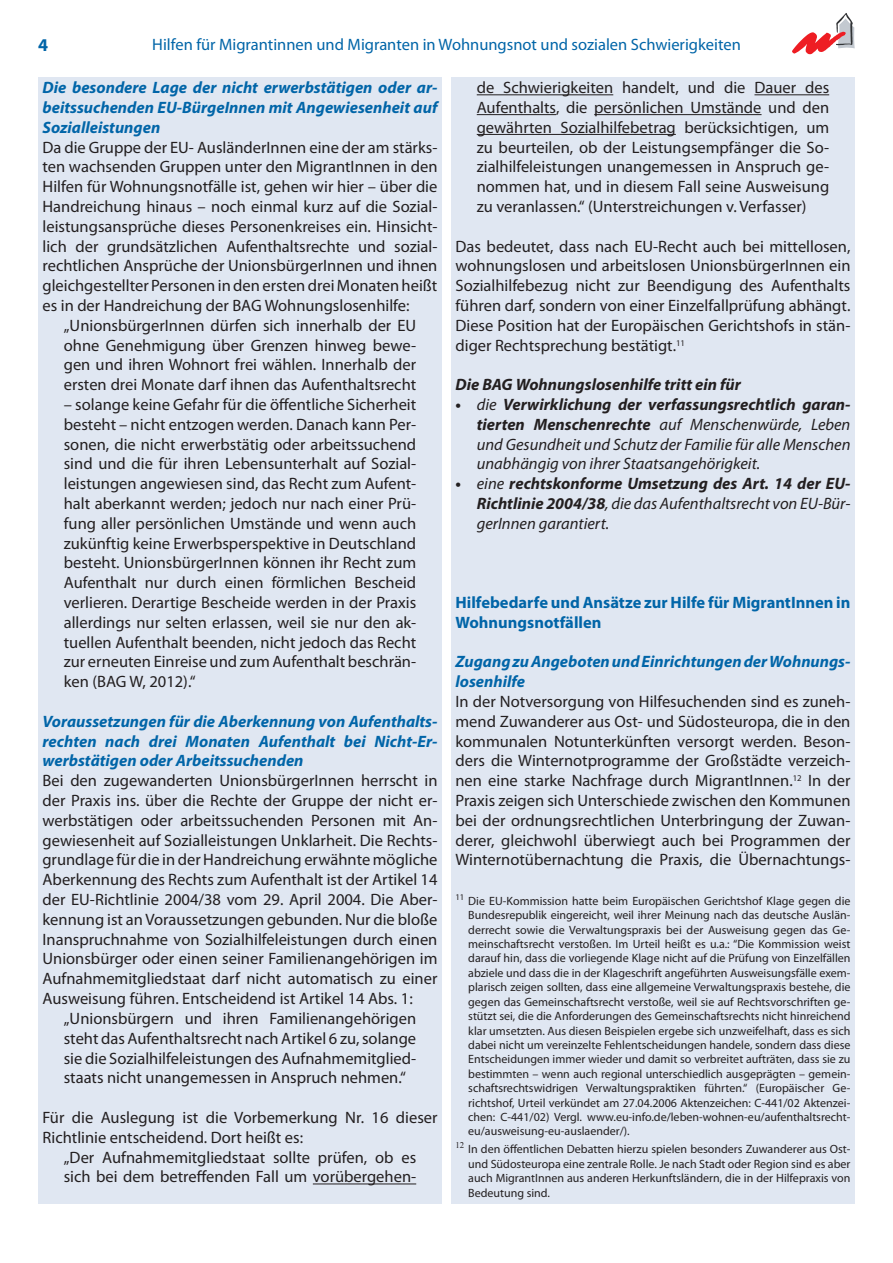
<style>
.page{position:relative;width:893px;height:1263px;background:#fff}
.page>*{position:absolute;margin:0;border:0;box-sizing:border-box;transform-origin:0 0}
.t1{font:700 18px "Myriad Pro";color:#0165a8}
.t2{font:16.5px/19.8px "Myriad Pro";color:#231f20;text-align:justify}
.t3{font:italic 16.5px/19.8px "Myriad Pro";color:#231f20;text-align:justify}
.t4{font:italic 700 16.5px/19.8px "Myriad Pro";color:#0165a8;text-align:justify}
.t5{font:16.5px "Myriad Pro";color:#0165a8}
.t6{font:700 16.5px/19.8px "Myriad Pro";color:#0165a8}
.t7{font:italic 700 16.5px "Myriad Pro";color:#231f20}
.t8{font:12px/14.4px "Myriad Pro";color:#231f20;text-align:justify}
.s1{font-weight:700;font-style:normal}
.s2{font-weight:700}
</style>
<div class="page">
<div style="left:38px;top:77px;width:404px;height:1126px;background:#e0e7f2"></div>
<div style="left:451px;top:77px;width:404px;height:1126px;background:#e0e7f2"></div>
<svg style="left:792px;top:13px;width:63px;height:41px"></svg>
<hr style="left:313px;top:1183px;width:103px;height:1px;background:#231f20">
<hr style="left:477px;top:94px;width:136px;height:1px;background:#231f20">
<hr style="left:754px;top:94px;width:75px;height:1px;background:#231f20">
<hr style="left:477px;top:114px;width:79px;height:1px;background:#231f20">
<hr style="left:594px;top:114px;width:167px;height:1px;background:#231f20">
<hr style="left:477px;top:134px;width:199px;height:1px;background:#231f20">
<p class="t1" style="left:38px;top:35px;width:11px">4</p>
<p class="t5" style="left:152px;top:35px;width:590px">Hilfen für Migrantinnen und Migranten in Wohnungsnot und sozialen Schwierigkeiten</p>
<p class="t4" style="left:43px;top:78px;width:396px">Die besondere Lage der nicht erwerbstätigen oder ar&shy;beitssuchenden EU-BürgeInnen mit Angewiesenheit auf Sozialleistungen</p>
<p class="t2" style="left:43px;top:137px;width:396px">Da die Gruppe der EU- AusländerInnen eine der am stärks&shy;ten wachsenden Gruppen unter den MigrantInnen in den Hilfen für Wohnungsnotfälle ist, gehen wir hier – über die Handreichung hinaus – noch einmal kurz auf die Sozial&shy;leistungsansprüche dieses Personenkreises ein. Hinsicht&shy;lich der grundsätzlichen Aufenthaltsrechte und sozial&shy;rechtlichen Ansprüche der UnionsbürgerInnen und ihnen gleichgestellter Personen in den ersten drei Monaten heißt es in der Handreichung der BAG Wohnungslosenhilfe:</p>
<p class="t2" style="left:64px;top:316px;width:354px">„UnionsbürgerInnen dürfen sich innerhalb der EU ohne Genehmigung über Grenzen hinweg bewe&shy;gen und ihren Wohnort frei wählen. Innerhalb der ersten drei Monate darf ihnen das Aufenthaltsrecht</p>
<p class="t2" style="left:64px;top:395px;width:354px">– solange keine Gefahr für die öffentliche Sicherheit besteht – nicht entzogen werden. Danach kann Per&shy;sonen, die nicht erwerbstätig oder arbeitssuchend sind und die für ihren Lebensunterhalt auf Sozial&shy;leistungen angewiesen sind, das Recht zum Aufent&shy;halt aberkannt werden; jedoch nur nach einer Prü&shy;fung aller persönlichen Umstände und wenn auch zukünftig keine Erwerbsperspektive in Deutschland besteht. UnionsbürgerInnen können ihr Recht zum Aufenthalt nur durch einen förmlichen Bescheid verlieren. Derartige Bescheide werden in der Praxis allerdings nur selten erlassen, weil sie nur den ak&shy;tuellen Aufenthalt beenden, nicht jedoch das Recht zur erneuten Einreise und zum Aufenthalt beschrän&shy;ken (BAG W, 2012).“</p>
<p class="t4" style="left:43px;top:712px;width:396px">Voraussetzungen für die Aberkennung von Aufenthalts&shy;rechten nach drei Monaten Aufenthalt bei Nicht-Er&shy;werbstätigen oder Arbeitssuchenden</p>
<p class="t2" style="left:43px;top:771px;width:396px">Bei den zugewanderten UnionsbürgerInnen herrscht in der Praxis ins. über die Rechte der Gruppe der nicht er&shy;werbstätigen oder arbeitssuchenden Personen mit An&shy;gewiesenheit auf Sozialleistungen Unklarheit. Die Rechts&shy;grundlage für die in der Handreichung erwähnte mögliche Aberkennung des Rechts zum Aufenthalt ist der Artikel 14 der EU-Richtlinie 2004/38 vom 29. April 2004. Die Aber&shy;kennung ist an Voraussetzungen gebunden. Nur die bloße Inanspruchnahme von Sozialhilfeleistungen durch einen Unionsbürger oder einen seiner Familienangehörigen im Aufnahmemitgliedstaat darf nicht automatisch zu einer Ausweisung führen. Entscheidend ist Artikel 14 Abs. 1:</p>
<p class="t2" style="left:64px;top:1009px;width:354px">„Unionsbürgern und ihren Familienangehörigen steht das Aufenthaltsrecht nach Artikel 6 zu, solange sie die Sozialhilfeleistungen des Aufnahmemitglied&shy;staats nicht unangemessen in Anspruch nehmen.“</p>
<p class="t2" style="left:43px;top:1108px;width:396px">Für die Auslegung ist die Vorbemerkung Nr. 16 dieser<br>Richtlinie entscheidend. Dort heißt es:</p>
<p class="t2" style="left:64px;top:1147px;width:354px">„Der Aufnahmemitgliedstaat sollte prüfen, ob es sich bei dem betreffenden Fall um vorübergehen-</p>
<p class="t2" style="left:477px;top:78px;width:354px">de Schwierigkeiten handelt, und die Dauer des Aufenthalts, die persönlichen Umstände und den gewährten Sozialhilfebetrag berücksichtigen, um zu beurteilen, ob der Leistungsempfänger die So&shy;zialhilfeleistungen unangemessen in Anspruch ge&shy;nommen hat, und in diesem Fall seine Ausweisung zu veranlassen.“ (Unterstreichungen v. Verfasser)</p>
<p class="t2" style="left:455px;top:236px;width:396px">Das bedeutet, dass nach EU-Recht auch bei mittellosen, wohnungslosen und arbeitslosen UnionsbürgerInnen ein Sozialhilfebezug nicht zur Beendigung des Aufenthalts führen darf, sondern von einer Einzelfallprüfung abhängt.<br>Diese Position hat der Europäischen Gerichtshofs in stän&shy;diger Rechtsprechung bestätigt.<sup>11</sup></p>
<p class="t7" style="left:455px;top:375px;width:287px">Die BAG Wohnungslosenhilfe tritt ein für</p>
<p class="t3" style="left:477px;top:395px;width:375px;text-indent:-21px"><span class="s1">•</span> die <span class="s2">Verwirklichung der verfassungsrechtlich garan&shy;tierten Menschenrechte</span> auf Menschenwürde, Leben und Gesundheit und Schutz der Familie für alle Menschen unabhängig von ihrer Staatsangehörigkeit.</p>
<p class="t3" style="left:477px;top:474px;width:375px;text-indent:-21px"><span class="s1">•</span> eine <span class="s2">rechtskonforme Umsetzung des Art. 14 der EU-Richtlinie 2004/38</span>, die das Aufenthaltsrecht von EU-Bür&shy;gerInnen garantiert.</p>
<p class="t6" style="left:455px;top:593px;width:396px">Hilfebedarfe und Ansätze zur Hilfe für MigrantInnen in<br>Wohnungsnotfällen</p>
<p class="t4" style="left:455px;top:652px;width:396px">Zugang zu Angeboten und Einrichtungen der Wohnungs&shy;losenhilfe</p>
<p class="t2" style="left:455px;top:692px;width:396px">In der Notversorgung von Hilfesuchenden sind es zuneh&shy;mend Zuwanderer aus Ost- und Südosteuropa, die in den kommunalen Notunterkünften versorgt werden. Beson&shy;ders die Winternotprogramme der Großstädte verzeich&shy;nen eine starke Nachfrage durch MigrantInnen.<sup>12</sup> In der Praxis zeigen sich Unterschiede zwischen den Kommunen bei der ordnungsrechtlichen Unterbringung der Zuwan&shy;derer, gleichwohl überwiegt auch bei Programmen der Winternotübernachtung die Praxis, die Übernachtungs-</p>
<p class="t8" style="left:468px;top:894px;width:384px;text-indent:-13px"><sup>11</sup> Die EU-Kommission hatte beim Europäischen Gerichtshof Klage gegen die Bundesrepublik eingereicht, weil ihrer Meinung nach das deutsche Auslän&shy;derrecht sowie die Verwaltungspraxis bei der Ausweisung gegen das Ge&shy;meinschaftsrecht verstoßen. Im Urteil heißt es u.a.: “Die Kommission weist darauf hin, dass die vorliegende Klage nicht auf die Prüfung von Einzelfällen abziele und dass die in der Klageschrift angeführten Ausweisungsfälle exem&shy;plarisch zeigen sollten, dass eine allgemeine Verwaltungspraxis bestehe, die gegen das Gemeinschaftsrecht verstoße, weil sie auf Rechtsvorschriften ge&shy;stützt sei, die die Anforderungen des Gemeinschaftsrechts nicht hinreichend klar umsetzten. Aus diesen Beispielen ergebe sich unzweifelhaft, dass es sich dabei nicht um vereinzelte Fehlentscheidungen handele, sondern dass diese Entscheidungen immer wieder und damit so verbreitet aufträten, dass sie zu bestimmten – wenn auch regional unterschiedlich ausgeprägten – gemein&shy;schaftsrechtswidrigen Verwaltungspraktiken führten.“ (Europäischer Ge&shy;richtshof, Urteil verkündet am 27.04.2006 Aktenzeichen: C-441/02 Aktenzei&shy;chen: C-441/02) Vergl. www.eu-info.de/leben-wohnen-eu/aufenthaltsrecht&shy;eu/ausweisung-eu-auslaender/).</p>
<p class="t8" style="left:468px;top:1142px;width:384px;text-indent:-13px"><sup>12</sup> In den öffentlichen Debatten hierzu spielen besonders Zuwanderer aus Ost&shy;und Südosteuropa eine zentrale Rolle. Je nach Stadt oder Region sind es aber auch MigrantInnen aus anderen Herkunftsländern, die in der Hilfepraxis von Bedeutung sind.</p>
</div>
